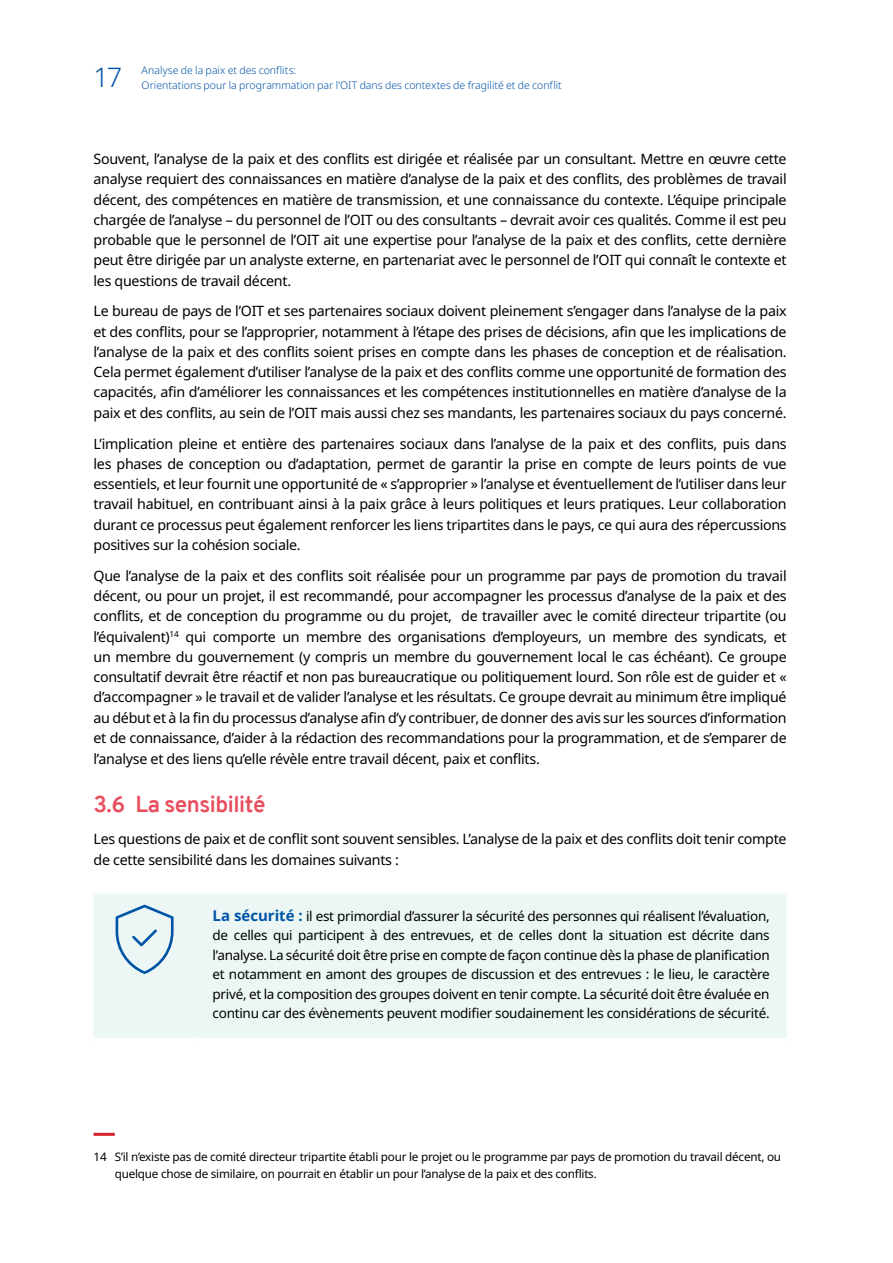
<style>
.page{position:relative;width:893px;height:1263px;background:#fff}
.page>*{position:absolute;margin:0;border:0;box-sizing:border-box;transform-origin:0 0}
.t1{font:300 27px "Noto Sans";color:#0054a6}
.t2{font:700 22.5px "Overpass";letter-spacing:-.02em;color:#e84e5e}
.t3{font:14.25px/20.2px "Noto Sans";letter-spacing:-.02em;color:#000;text-align:justify}
.t4{font:13.5px/19.5px "Noto Sans";letter-spacing:-.02em;color:#000;text-align:justify}
.t5{font:11.7px/16.5px "Noto Sans";letter-spacing:-.02em;color:#000}
.t6{font:300 10.5px/14.7px "Noto Sans";color:#0054a6}
.s1{font-weight:700;font-size:15px;color:#0054a6}
</style>
<div class="page">
<div style="left:94px;top:894px;width:693px;height:144px;background:#ecf7f5"></div>
<svg style="left:116px;top:905px;width:58px;height:69px;background:#c9dee9"></svg>
<hr style="left:94px;top:1133px;width:21px;height:3px;background:#d2232a">
<h1 class="t1" style="left:94px;top:58px;width:30px">17</h1>
<p class="t6" style="left:142px;top:63px;width:422px">Analyse de la paix et des conflits:<br>Orientations pour la programmation par l’OIT dans des contextes de fragilité et de conflit</p>
<p class="t3" style="left:94px;top:149px;width:695px">Souvent, l’analyse de la paix et des conflits est dirigée et réalisée par un consultant. Mettre en œuvre cette analyse requiert des connaissances en matière d’analyse de la paix et des conflits, des problèmes de travail décent, des compétences en matière de transmission, et une connaissance du contexte. L’équipe principale chargée de l’analyse – du personnel de l’OIT ou des consultants – devrait avoir ces qualités. Comme il est peu probable que le personnel de l’OIT ait une expertise pour l’analyse de la paix et des conflits, cette dernière peut être dirigée par un analyste externe, en partenariat avec le personnel de l’OIT qui connaît le contexte et les questions de travail décent.</p>
<p class="t3" style="left:94px;top:301px;width:695px">Le bureau de pays de l’OIT et ses partenaires sociaux doivent pleinement s’engager dans l’analyse de la paix et des conflits, pour se l’approprier, notamment à l’étape des prises de décisions, afin que les implications de l’analyse de la paix et des conflits soient prises en compte dans les phases de conception et de réalisation.<br>Cela permet également d’utiliser l’analyse de la paix et des conflits comme une opportunité de formation des capacités, afin d’améliorer les connaissances et les compétences institutionnelles en matière d’analyse de la paix et des conflits, au sein de l’OIT mais aussi chez ses mandants, les partenaires sociaux du pays concerné.</p>
<p class="t3" style="left:94px;top:434px;width:695px">L’implication pleine et entière des partenaires sociaux dans l’analyse de la paix et des conflits, puis dans les phases de conception ou d’adaptation, permet de garantir la prise en compte de leurs points de vue essentiels, et leur fournit une opportunité de « s’approprier » l’analyse et éventuellement de l’utiliser dans leur travail habituel, en contribuant ainsi à la paix grâce à leurs politiques et leurs pratiques. Leur collaboration durant ce processus peut également renforcer les liens tripartites dans le pays, ce qui aura des répercussions positives sur la cohésion sociale.</p>
<p class="t3" style="left:94px;top:566px;width:695px">Que l’analyse de la paix et des conflits soit réalisée pour un programme par pays de promotion du travail décent, ou pour un projet, il est recommandé, pour accompagner les processus d’analyse de la paix et des conflits, et de conception du programme ou du projet, de travailler avec le comité directeur tripartite (ou l’équivalent)<sup>14</sup> qui comporte un membre des organisations d’employeurs, un membre des syndicats, et un membre du gouvernement (y compris un membre du gouvernement local le cas échéant). Ce groupe consultatif devrait être réactif et non pas bureaucratique ou politiquement lourd. Son rôle est de guider et « d’accompagner » le travail et de valider l’analyse et les résultats. Ce groupe devrait au minimum être impliqué au début et à la fin du processus d’analyse afin d’y contribuer, de donner des avis sur les sources d’information et de connaissance, d’aider à la rédaction des recommandations pour la programmation, et de s’emparer de l’analyse et des liens qu’elle révèle entre travail décent, paix et conflits.</p>
<h2 class="t2" style="left:94px;top:788px;width:173px">3.6 La sensibilité</h2>
<p class="t3" style="left:94px;top:829px;width:695px;line-height:21px">Les questions de paix et de conflit sont souvent sensibles. L’analyse de la paix et des conflits doit tenir compte de cette sensibilité dans les domaines suivants :</p>
<p class="t4" style="left:213px;top:906px;width:559px"><span class="s1">La sécurité :</span> il est primordial d’assurer la sécurité des personnes qui réalisent l’évaluation, de celles qui participent à des entrevues, et de celles dont la situation est décrite dans l’analyse. La sécurité doit être prise en compte de façon continue dès la phase de planification et notamment en amont des groupes de discussion et des entrevues : le lieu, le caractère privé, et la composition des groupes doivent en tenir compte. La sécurité doit être évaluée en continu car des évènements peuvent modifier soudainement les considérations de sécurité.</p>
<p class="t5" style="left:115px;top:1149px;width:668px;text-indent:-21px">14 S’il n’existe pas de comité directeur tripartite établi pour le projet ou le programme par pays de promotion du travail décent, ou quelque chose de similaire, on pourrait en établir un pour l’analyse de la paix et des conflits.</p>
</div>
